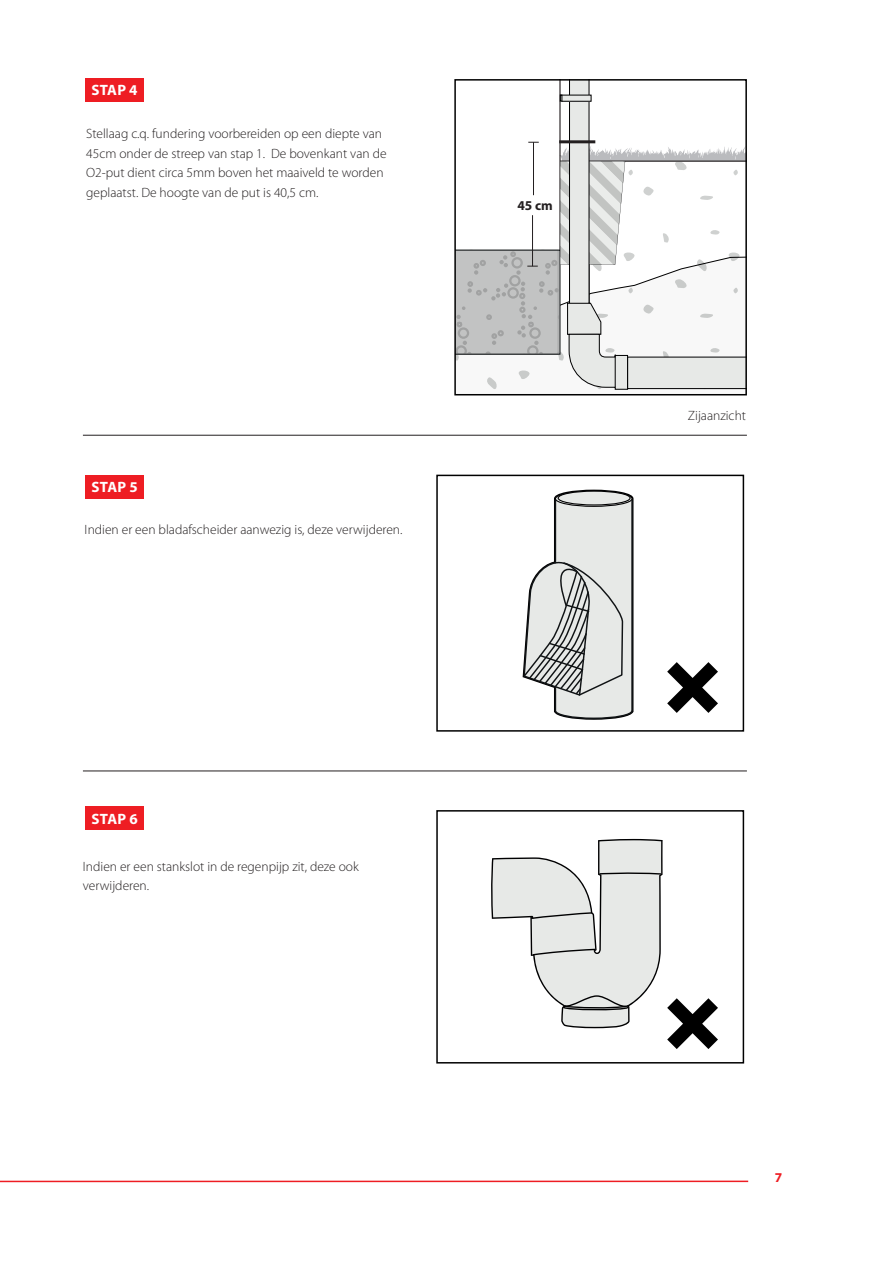
<style>
.page{position:relative;width:893px;height:1263px;background:#fff}
.page>*{position:absolute;margin:0;border:0;box-sizing:border-box;transform-origin:0 0}
.Stappen_stijl{font:700 15px "Myriad Pro";letter-spacing:.02em;color:#fff}
.Opsomming{font:300 13.5px/19.5px "Myriad Pro";color:#231f20}
.Opsomming-2{font:700 13.5px "Myriad Pro";color:#231f20}
.t1{font:700 13.5px "Myriad Pro";color:#ee1d23}
</style>
<div class="page">
<hr style="left:0;top:1180px;width:748px;height:2px;background:#ee1d23">
<svg style="left:522px;top:490px;width:111px;height:230px"></svg>
<svg style="left:555px;top:491px;width:77px;height:15px"></svg>
<div style="left:555px;top:490px;width:78px;height:17px;border:1px solid #000001;border-radius:50%"></div>
<div style="left:558px;top:491px;width:72px;height:14px;background:#e7e9e7;border-radius:50%"></div>
<div style="left:558px;top:491px;width:73px;height:14px;border:1px solid #000001;border-radius:50%"></div>
<div style="left:436px;top:475px;width:308px;height:257px;border:2px solid #000"></div>
<div style="left:436px;top:810px;width:308px;height:253px;border:2px solid #000"></div>
<div style="left:85px;top:78px;width:58px;height:24px;background:#ee1d23"></div>
<div style="left:85px;top:475px;width:59px;height:23px;background:#ee1d23"></div>
<div style="left:85px;top:807px;width:59px;height:23px;background:#ee1d23"></div>
<svg style="left:667px;top:662px;width:51px;height:51px"></svg>
<svg style="left:491px;top:839px;width:227px;height:210px"></svg>
<hr style="left:83px;top:435px;width:664px;height:1px;background:#231f20">
<hr style="left:83px;top:771px;width:664px;height:1px;background:#231f20">
<svg style="left:455px;top:80px;width:291px;height:310px"></svg>
<hr style="left:532px;top:215px;width:1px;height:51px;background:#231f20">
<hr style="left:559px;top:140px;width:36px;height:3px;background:#231f20">
<p class="Stappen_stijl" style="left:91px;top:81px;width:48px">STAP 4</p>
<p class="Opsomming" style="left:86px;top:124px;width:302px">Stellaag c.q. fundering voorbereiden op een diepte van 45cm onder de streep van stap 1. De bovenkant van de O2-put dient circa 5mm boven het maaiveld te worden geplaatst. De hoogte van de put is 40,5 cm.</p>
<p class="Stappen_stijl" style="left:92px;top:477px;width:48px">STAP 5</p>
<p class="Opsomming" style="left:85px;top:520px;width:319px">Indien er een bladafscheider aanwezig is, deze verwijderen.</p>
<p class="Stappen_stijl" style="left:92px;top:809px;width:48px">STAP 6</p>
<p class="Opsomming" style="left:83px;top:857px;width:277px">Indien er een stankslot in de regenpijp zit, deze ook verwijderen.</p>
<p class="Opsomming-2" style="left:517px;top:197px;width:37px">45 cm</p>
<p class="Opsomming" style="left:688px;top:405px;width:60px">Zijaanzicht</p>
<p class="t1" style="left:775px;top:1169px;width:9px">7</p>
</div>
